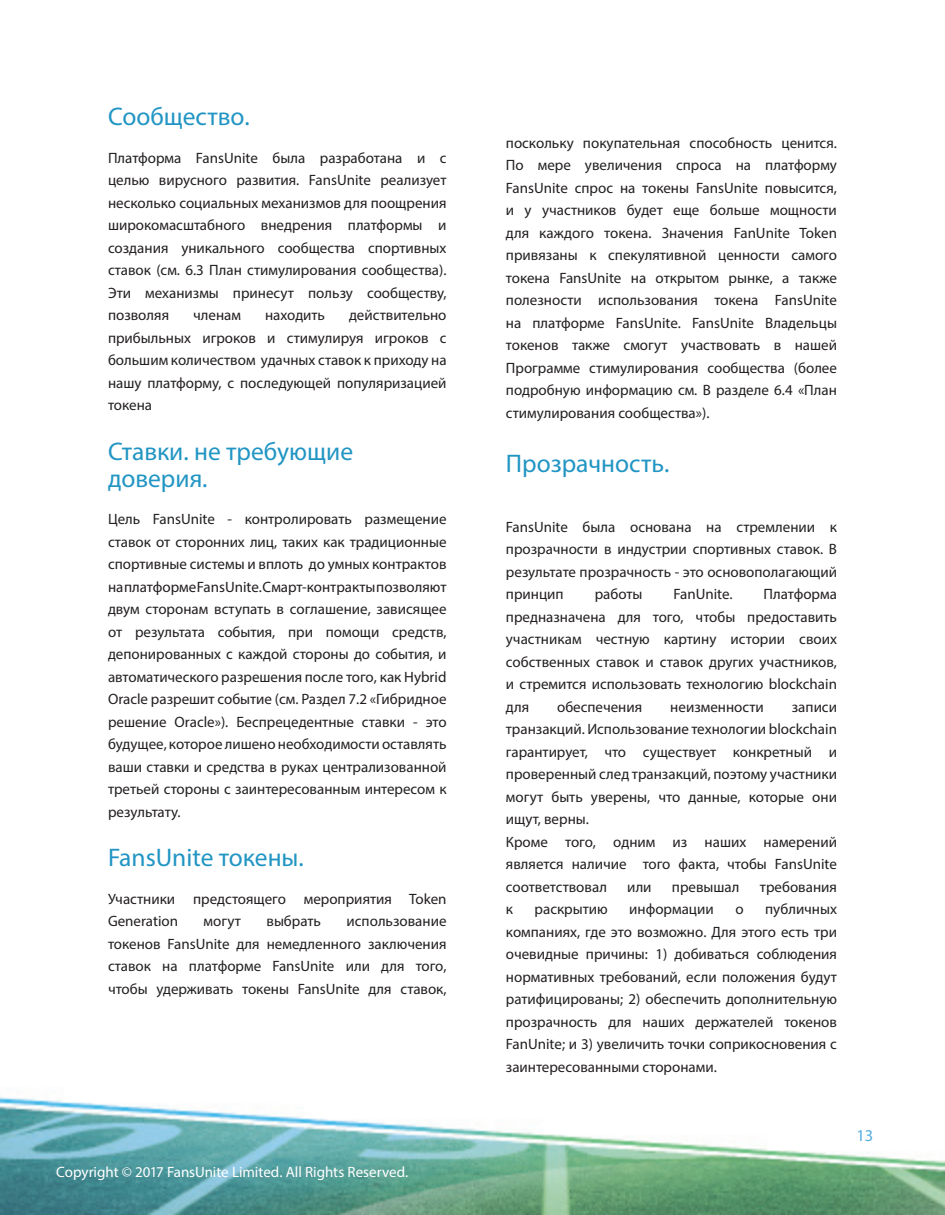
<style>
.page{position:relative;width:945px;height:1215px;background:#fff}
.page>*{position:absolute;margin:0;border:0;box-sizing:border-box;transform-origin:0 0}
.t1{font:25.5px/27px "Myriad Pro";color:#2195c3}
.t2{font:16.5px "Myriad Pro";color:#52aee1}
.t3{font:15px/22.5px "Myriad Pro";color:#231f20;text-align:justify}
.t4{font:15px "Myriad Pro";color:#fff}
</style>
<div class="page">
<img style="left:0;top:1097px;width:945px;height:118px">
<p class="t1" style="left:108px;top:103px;width:143px">Сообщество.</p>
<p class="t3" style="left:108px;top:146px;width:340px">Платформа FansUnite была разработана и с целью вирусного развития. FansUnite реализует несколько социальных механизмов для поощрения широкомасштабного внедрения платформы и создания уникального сообщества спортивных ставок (см. 6.3 План стимулирования сообщества).<br>Эти механизмы принесут пользу сообществу, позволяя</p>
<p class="t3" style="left:108px;top:304px;width:340px;text-indent:241px">действительно прибыльных игроков и стимулируя игроков с большим количеством удачных ставок к приходу на нашу платформу, с последующей популяризацией токена</p>
<p class="t1" style="left:108px;top:437px;width:247px">Ставки. не требующие доверия.</p>
<p class="t3" style="left:108px;top:508px;width:340px">Цель FansUnite - контролировать размещение ставок от сторонних лиц, таких как традиционные спортивные системы и вплоть до умных контрактов на платформе FansUnite. Смарт-контракты позволяют двум сторонам вступать в соглашение, зависящее от результата события, при помощи средств, депонированных с каждой стороны до события, и автоматического разрешения после того, как Hybrid Oracle разрешит событие (см. Раздел 7.2 «Гибридное решение Oracle»). Беспрецедентные ставки - это будущее, которое лишено необходимости оставлять ваши ставки и средства в руках централизованной третьей стороны с заинтересованным интересом к результату.</p>
<p class="t1" style="left:108px;top:844px;width:197px">FansUnite токены.</p>
<p class="t3" style="left:108px;top:887px;width:340px">Участники предстоящего мероприятия Token<br>Generation</p>
<p class="t3" style="left:193px;top:304px;width:49px">членам</p>
<p class="t3" style="left:265px;top:304px;width:62px">находить</p>
<p class="t3" style="left:204px;top:910px;width:39px">могут</p>
<p class="t3" style="left:267px;top:910px;width:56px">выбрать</p>
<p class="t3" style="left:108px;top:910px;width:340px;text-indent:239px">использование токенов FansUnite для немедленного заключения ставок на платформе FansUnite или для того, чтобы удерживать токены FansUnite для ставок,</p>
<p class="t4" style="left:56px;top:1163px;width:354px">Copyright © 2017 FansUnite Limited. All Rights Reserved.</p>
<p class="t3" style="left:506px;top:131px;width:333px">поскольку покупательная способность ценится.<br>По мере увеличения спроса на платформу FansUnite спрос на токены FansUnite повысится, и у участников будет еще больше мощности для каждого токена. Значения FanUnite Token привязаны к спекулятивной ценности самого токена FansUnite на открытом рынке, а также полезности использования токена FansUnite на платформе FansUnite. FansUnite Владельцы токенов также смогут участвовать в нашей Программе стимулирования сообщества (более подробную информацию см. В разделе 6.4 «План стимулирования сообщества»).</p>
<p class="t1" style="left:506px;top:449px;width:165px">Прозрачность.</p>
<p class="t3" style="left:506px;top:515px;width:333px">FansUnite была основана на стремлении к прозрачности в индустрии спортивных ставок. В результате прозрачность - это основополагающий принцип</p>
<p class="t3" style="left:595px;top:583px;width:49px">работы</p>
<p class="t3" style="left:674px;top:583px;width:61px">FanUnite.</p>
<p class="t3" style="left:506px;top:583px;width:333px;text-indent:258px">Платформа предназначена для того, чтобы предоставить участникам честную картину истории своих собственных ставок и ставок других участников, и стремится использовать технологию blockchain для</p>
<p class="t3" style="left:557px;top:695px;width:87px">обеспечения</p>
<p class="t3" style="left:670px;top:695px;width:95px">неизменности</p>
<p class="t3" style="left:506px;top:695px;width:333px;text-indent:286px">записи транзакций. Использование технологии blockchain гарантирует, что существует конкретный и проверенный след транзакций, поэтому участники могут быть уверены, что данные, которые они ищут, верны.</p>
<p class="t3" style="left:506px;top:830px;width:333px">Кроме того, одним из наших намерений является наличие того факта, чтобы FansUnite соответствовал</p>
<p class="t3" style="left:627px;top:875px;width:26px">или</p>
<p class="t3" style="left:672px;top:875px;width:69px">превышал</p>
<p class="t3" style="left:760px;top:875px;width:79px">требования</p>
<p class="t3" style="left:506px;top:898px;width:333px;text-indent:259px">публичных компаниях, где это возможно. Для этого есть три очевидные причины: 1) добиваться соблюдения нормативных требований, если положения будут ратифицированы; 2) обеспечить дополнительную прозрачность для наших держателей токенов FanUnite; и 3) увеличить точки соприкосновения с заинтересованными сторонами.</p>
<p class="t3" style="left:506px;top:898px;width:9px">к</p>
<p class="t3" style="left:535px;top:898px;width:75px">раскрытию</p>
<p class="t3" style="left:629px;top:898px;width:86px">информации</p>
<p class="t3" style="left:735px;top:898px;width:10px">о</p>
<p class="t2" style="left:856px;top:1125px;width:18px">13</p>
</div>
